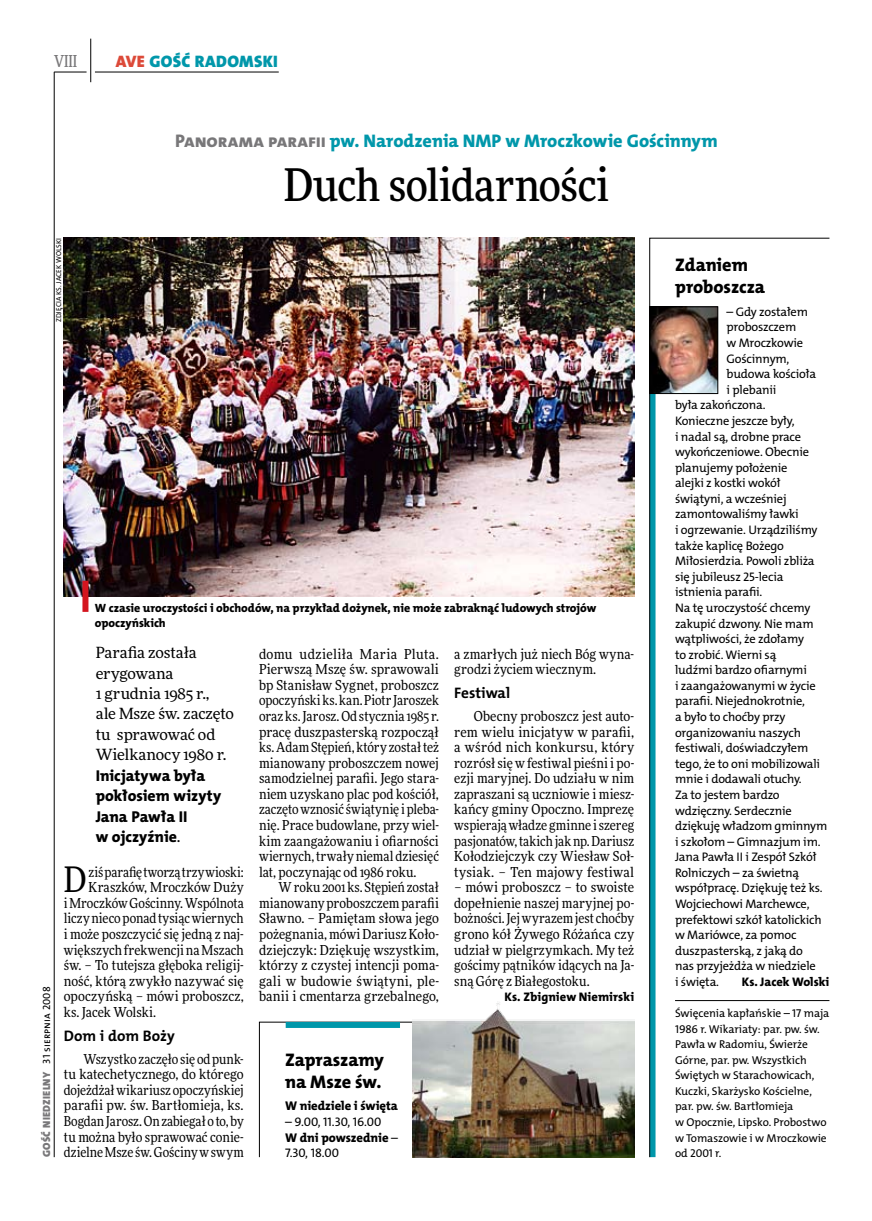
<style>
.page{position:relative;width:872px;height:1221px;background:#fff}
.page>*{position:absolute;margin:0;border:0;box-sizing:border-box;transform-origin:0 0}
.t1{font:500 45px "Freeday Narrow";letter-spacing:-.01em;color:#000}
.t2{font:35.25px "Freeday Narrow News";color:#000}
.t3{font:18.3px "The Mix HP8 Ex Bld";color:#0097aa}
.t4{font:18.3px/21.6px "The Mix HP8 Ex Bld";letter-spacing:.01em;color:#000}
.t5{font:16.65px "The Mix HP9 Blk";letter-spacing:.02em;color:#0097aa}
.t6{font:500 16.5px "Freeday Narrow";color:#787779;scale:.9 1}
.t7{font:15.75px/20.4px "The Mix HP8 Ex Bld";letter-spacing:.005em;color:#000}
.t8{font:15.45px/20.4px "Freeday News";letter-spacing:-.01em;color:#000}
.t9{font:15.3px "The Mix HP7 Bld";color:#000}
.t10{font:13.8px/15.6px "Freeday Narrow News";letter-spacing:.005em;color:#000;text-align:justify}
.t11{font:12.75px "The Mix HP8 Ex Bld";letter-spacing:-.005em;color:#000}
.t12{font:12.45px "The Mix HP5 Plain";letter-spacing:-.015em;color:#000}
.t13{font:12.45px "The Mix HP8 Ex Bld";letter-spacing:.015em;color:#000}
.t14{font:12px/15.6px "The Mix HP8 Ex Bld";letter-spacing:-.005em;color:#000}
.t15{font:11.4px/15.6px "The Mix HP5 Plain";letter-spacing:-.005em;color:#000}
.t16{font:10.5px "The Mix HP9 Blk";letter-spacing:.025em;color:#787779}
.t17{font:7.2px "The Mix HP5 Plain";letter-spacing:.015em;color:#000}
.s1{color:#dc4a39}
.s2{color:#787779}
.s3{font-family:"The Mix HP5 Plain";color:#000}
.s4{font-family:"Freeday News";font-size:15.45px}
.s5{font-family:"The Mix HP5 Plain";font-size:12.45px}
</style>
<div class="page">
<hr style="left:54px;top:72px;width:1px;height:1085px;background:#000">
<hr style="left:90px;top:39px;width:1px;height:43px;background:#000">
<hr style="left:54px;top:72px;width:33px;height:1px;background:#000">
<hr style="left:95px;top:72px;width:184px;height:1px;background:#000">
<svg style="left:259px;top:1021px;width:299px;height:136px"></svg>
<svg style="left:649px;top:238px;width:181px;height:919px"></svg>
<hr style="left:675px;top:1000px;width:154px;height:1px;background:#000">
<img style="left:651px;top:308px;width:65px;height:84px">
<div style="left:649px;top:306px;width:69px;height:88px;border:1px solid #000"></div>
<img style="left:412px;top:1002px;width:222px;height:154px">
<div style="left:286px;top:1021px;width:114px;height:6px;background:#0097aa"></div>
<img style="left:64px;top:238px;width:570px;height:358px">
<div style="left:82px;top:580px;width:6px;height:32px;background:#d4151f"></div>
<p class="t6" style="left:54px;top:50px;width:27px">VIII</p>
<p class="t5" style="left:116px;top:50px;width:164px"><span class="s1">AVE</span> GOŚĆ RADOMSKI</p>
<h3 class="t3" style="left:175px;top:129px;width:543px"><span class="s2">Panorama parafii</span> pw. Narodzenia NMP w Mroczkowie Gościnnym</h3>
<h1 class="t1" style="left:284px;top:157px;width:327px">Duch solidarności</h1>
<p class="t17" style="left:54px;top:322px;width:86px;rotate:-90deg">zdjęcia Ks. Jacek Wolski</p>
<p class="t14" style="left:95px;top:600px;width:503px">W czasie uroczystości i obchodów, na przykład dożynek, nie może zabraknąć ludowych strojów opoczyńskich</p>
<p class="t16" style="left:40px;top:1156px;width:172px;rotate:-90deg">GOŚĆ NIEDZIELNY <span class="s3">31 sierpnia 2008</span></p>
<p class="t8" style="left:96px;top:642px;width:140px">Parafia została erygowana<br>1 grudnia 1985 r.,<br>ale Msze św. zaczęto tu sprawować od<br>Wielkanocy 1980 r.</p>
<p class="t7" style="left:96px;top:765px;width:127px">Inicjatywa była pokłosiem wizyty<br>Jana Pawła II<br>w ojczyźnie<span class="s4">.</span></p>
<h2 class="t2" style="left:64px;top:858px;width:24px">D</h2>
<p class="t10" style="left:89px;top:863px;width:157px">ziś parafię tworzą trzy wioski:</p>
<p class="t10" style="left:89px;top:879px;width:157px">Kraszków, Mroczków Duży</p>
<p class="t10" style="left:64px;top:895px;width:181px">iMroczków Gościnny. Wspólnota</p>
<p class="t10" style="left:64px;top:910px;width:181px">liczy nieco ponad tysiąc wiernych</p>
<p class="t10" style="left:64px;top:926px;width:181px">i może poszczycić się jedną z naj-</p>
<p class="t10" style="left:64px;top:941px;width:181px">większych frekwencji na Mszach</p>
<p class="t10" style="left:64px;top:957px;width:181px">św. – To tutejsza głęboka religij-</p>
<p class="t10" style="left:64px;top:972px;width:181px">ność, którą zwykło nazywać się</p>
<p class="t10" style="left:64px;top:988px;width:181px">opoczyńską – mówi proboszcz,</p>
<p class="t10" style="left:64px;top:1004px;width:94px">ks. Jacek Wolski.</p>
<p class="t9" style="left:64px;top:1025px;width:113px">Dom i dom Boży</p>
<p class="t10" style="left:64px;top:1050px;width:181px;text-indent:20px">Wszystko zaczęło się od punk&shy;tu katechetycznego, do którego dojeżdżał wikariusz opoczyńskiej parafii pw. św. Bartłomieja, ks.<br>Bogdan Jarosz. On zabiegał o to, by tu można było sprawować conie&shy;dzielne Msze św. Gościny wswym</p>
<p class="t10" style="left:259px;top:645px;width:181px">domu udzieliła Maria Pluta.<br>Pierwszą Mszę św. sprawowali bp Stanisław Sygnet, proboszcz opoczyński ks. kan. Piotr Jaroszek oraz ks. Jarosz. Od stycznia 1985 r. pracę duszpasterską rozpoczął ks. Adam Stępień, który został też mianowany proboszczem nowej samodzielnej parafii. Jego stara&shy;niem uzyskano plac pod kościół, zaczęto wznosić świątynię i pleba&shy;nię. Prace budowlane, przy wiel&shy;kim zaangażowaniu i ofiarności wiernych, trwały niemal dziesięć lat, poczynając od 1986 roku.</p>
<p class="t10" style="left:259px;top:879px;width:181px;text-indent:20px">Wroku 2001 ks. Stępień został mianowany proboszczem parafii Sławno. – Pamiętam słowa jego pożegnania, mówi Dariusz Koło&shy;dziejczyk: Dziękuję wszystkim, którzy z czystej intencji poma&shy;gali w budowie świątyni, ple&shy;banii i cmentarza grzebalnego,</p>
<h3 class="t4" style="left:285px;top:1048px;width:100px">Zapraszamy na Msze św.</h3>
<p class="t11" style="left:285px;top:1097px;width:114px">W niedziele i święta</p>
<p class="t12" style="left:285px;top:1113px;width:98px">– 9.00, 11.30, 16.00</p>
<p class="t11" style="left:285px;top:1128px;width:114px">W dni powszednie <span class="s5">–</span></p>
<p class="t12" style="left:285px;top:1144px;width:55px">7.30, 18.00</p>
<p class="t10" style="left:454px;top:645px;width:181px">a zmarłych już niech Bóg wyna&shy;grodzi życiem wiecznym.</p>
<p class="t9" style="left:454px;top:683px;width:58px">Festiwal</p>
<p class="t10" style="left:454px;top:708px;width:181px;text-indent:20px">Obecny proboszcz jest auto&shy;rem wielu inicjatyw w parafii, a wśród nich konkursu, który rozrósł się w festiwal pieśni i po&shy;ezji maryjnej. Do udziału w nim zapraszani są uczniowie i miesz&shy;kańcy gminy Opoczno. Imprezę wspierają władze gminne iszereg pasjonatów, takich jak np. Dariusz Kołodziejczyk czy Wiesław Soł&shy;tysiak. – Ten majowy festiwal</p>
<p class="t10" style="left:454px;top:879px;width:181px">– mówi proboszcz – to swoiste dopełnienie naszej maryjnej po&shy;bożności. Jej wyrazem jest choćby grono kół Żywego Różańca czy udział w pielgrzymkach. My też gościmy pątników idących na Ja&shy;sną Górę z Białegostoku.</p>
<p class="t13" style="left:504px;top:989px;width:131px">Ks. Zbigniew Niemirski</p>
<h3 class="t4" style="left:675px;top:254px;width:92px">Zdaniem proboszcza</h3>
<p class="t12" style="left:726px;top:304px;width:83px">– Gdy zostałem</p>
<p class="t12" style="left:726px;top:319px;width:71px">proboszczem</p>
<p class="t12" style="left:726px;top:335px;width:78px">w Mroczkowie</p>
<p class="t12" style="left:726px;top:350px;width:64px">Gościnnym,</p>
<p class="t12" style="left:726px;top:366px;width:91px">budowa kościoła</p>
<p class="t12" style="left:726px;top:381px;width:51px">i plebanii</p>
<p class="t12" style="left:675px;top:397px;width:92px">była zakończona.</p>
<p class="t12" style="left:675px;top:413px;width:121px">Konieczne jeszcze były,</p>
<p class="t12" style="left:675px;top:428px;width:128px">i nadal są, drobne prace</p>
<p class="t12" style="left:675px;top:444px;width:135px">wykończeniowe. Obecnie</p>
<p class="t12" style="left:675px;top:459px;width:114px">planujemy położenie</p>
<p class="t12" style="left:675px;top:475px;width:107px">alejki z kostki wokół</p>
<p class="t12" style="left:675px;top:490px;width:114px">świątyni, a wcześniej</p>
<p class="t12" style="left:675px;top:506px;width:125px">zamontowaliśmy ławki</p>
<p class="t12" style="left:675px;top:522px;width:144px">i ogrzewanie. Urządziliśmy</p>
<p class="t12" style="left:675px;top:537px;width:111px">także kaplicę Bożego</p>
<p class="t12" style="left:675px;top:553px;width:141px">Miłosierdzia. Powoli zbliża</p>
<p class="t12" style="left:675px;top:568px;width:110px">się jubileusz 25-lecia</p>
<p class="t12" style="left:675px;top:584px;width:89px">istnienia parafii.</p>
<p class="t12" style="left:675px;top:599px;width:137px">N a tę uroczystość chcemy</p>
<p class="t12" style="left:675px;top:615px;width:140px">zakupić dzwony. N ie mam</p>
<p class="t12" style="left:675px;top:631px;width:130px">wątpliwości, że zdołamy</p>
<p class="t12" style="left:675px;top:646px;width:103px">to zrobić. Wierni są</p>
<p class="t12" style="left:675px;top:662px;width:133px">ludźmi bardzo ofiarnymi</p>
<p class="t12" style="left:675px;top:677px;width:142px">i zaangażowanymi w życie</p>
<p class="t12" style="left:675px;top:693px;width:131px">parafii. N iejednokrotnie,</p>
<p class="t12" style="left:675px;top:708px;width:112px">a było to choćby przy</p>
<p class="t12" style="left:675px;top:724px;width:127px">organizowaniu naszych</p>
<p class="t12" style="left:675px;top:740px;width:135px">festiwali, doświadczyłem</p>
<p class="t12" style="left:675px;top:755px;width:147px">tego, że to oni mobilizowali</p>
<p class="t12" style="left:675px;top:771px;width:128px">mnie i dodawali otuchy.</p>
<p class="t12" style="left:675px;top:786px;width:106px">Za to jestem bardzo</p>
<p class="t12" style="left:675px;top:802px;width:118px">wdzięczny. Serdecznie</p>
<p class="t12" style="left:675px;top:817px;width:154px">dziękuję władzom gminnym</p>
<p class="t12" style="left:675px;top:833px;width:147px">i szkołom – Gimnazjum im.</p>
<p class="t12" style="left:675px;top:849px;width:143px">Jana Pawła II i Zespół Szkół</p>
<p class="t12" style="left:675px;top:864px;width:126px">Rolniczych – za świetną</p>
<p class="t12" style="left:675px;top:880px;width:149px">współpracę. Dziękuję też ks.</p>
<p class="t12" style="left:675px;top:895px;width:136px">Wojciechowi Marchewce,</p>
<p class="t12" style="left:675px;top:911px;width:148px">prefektowi szkół katolickich</p>
<p class="t12" style="left:675px;top:927px;width:123px">w Mariówce, za pomoc</p>
<p class="t12" style="left:675px;top:942px;width:129px">duszpasterską, z jaką do</p>
<p class="t12" style="left:675px;top:958px;width:142px">nas przyjeżdża w niedziele</p>
<p class="t12" style="left:675px;top:973px;width:45px">i święta.</p>
<p class="t13" style="left:742px;top:973px;width:89px">Ks. Jacek Wolski</p>
<p class="t15" style="left:675px;top:1005px;width:156px">Święcenia kapłańskie – 17 maja<br>1986 r. Wikariaty: par. pw. św.<br>Pawła w Radomiu, Świerże<br>Górne, par. pw. Wszystkich<br>Świętych w Starachowicach,<br>Kuczki, Skarżysko Kościelne, par. pw. św. Bartłomieja<br>w Opocznie, Lipsko. Probostwo w Tomaszowie i w Mroczkowie od 2001 r.</p>
</div>
